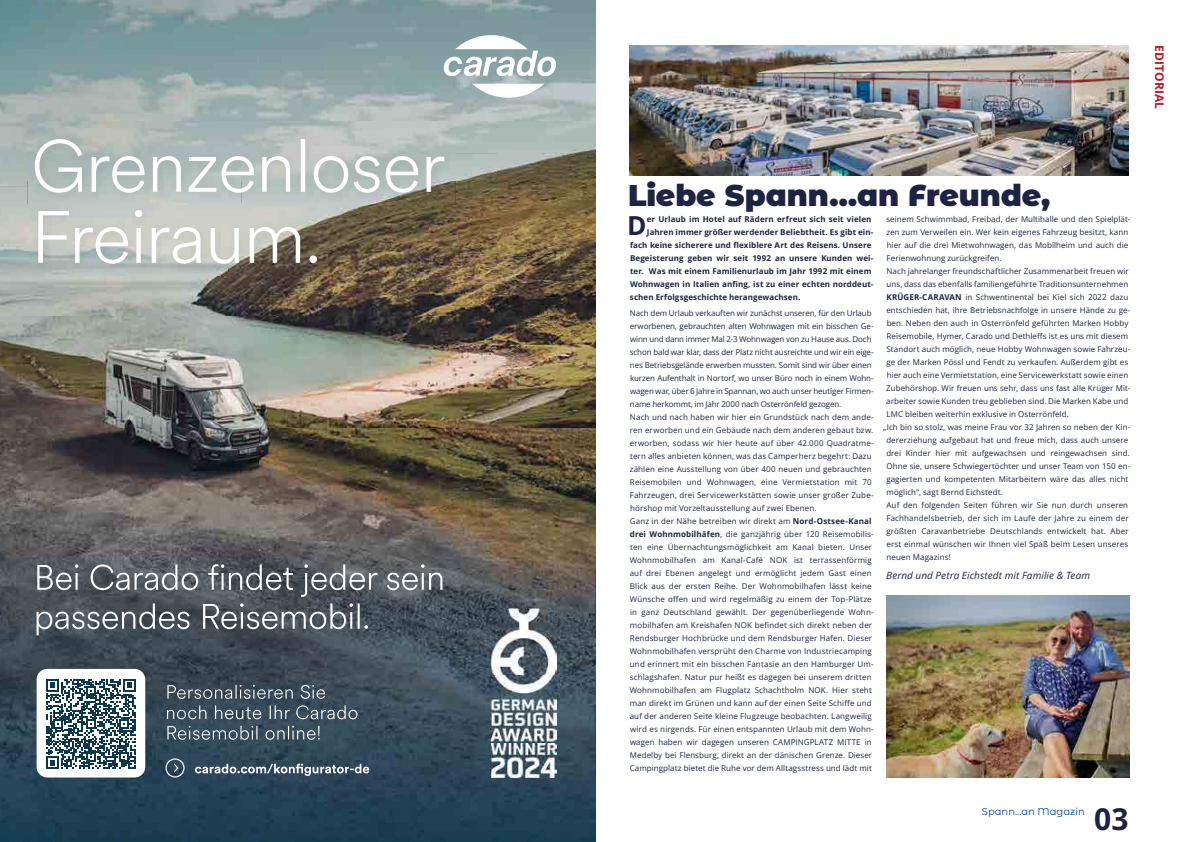
<style>
.page{position:relative;width:1191px;height:842px;background:#fff}
.page>*{position:absolute;margin:0;border:0;box-sizing:border-box;transform-origin:0 0}
.t1{font:900 30px "Montserrat Alternates";color:#1d2443}
.t2{font:700 30px "Open Sans";color:#1d2443}
.t3{font:700 26.2px "Open Sans";color:#1d2443}
.t4{font:700 12px "Open Sans";letter-spacing:.005em;color:#b81820}
.t5{font:italic 10px "Open Sans";letter-spacing:.005em;color:#1d2443}
.t6{font:10px "Montserrat Alternates";color:#00489a}
.t7{font:8px/13px "Open Sans";letter-spacing:.01em;color:#1d2443}
.t8{font:700 8px "Open Sans";letter-spacing:.01em;color:#1d2443}
.s1{font-weight:700}
</style>
<div class="page">
<img style="left:629px;top:45px;width:499px;height:130px">
<img style="left:0;top:316px;width:595px;height:323px">
<img style="left:0;top:639px;width:497px;height:203px">
<img style="left:556px;top:639px;width:39px;height:71px">
<img style="left:532px;top:710px;width:63px;height:132px">
<img style="left:497px;top:777px;width:35px;height:65px">
<img style="left:0;top:0;width:595px;height:121px">
<img style="left:565px;top:121px;width:30px;height:162px">
<img style="left:430px;top:154px;width:136px;height:129px">
<img style="left:327px;top:204px;width:103px;height:112px">
<img style="left:55px;top:275px;width:272px;height:41px">
<img style="left:429px;top:283px;width:166px;height:33px">
<svg style="left:472px;top:84px;width:72px;height:14px"></svg>
<svg style="left:444px;top:35px;width:112px;height:41px"></svg>
<img style="left:491px;top:608px;width:65px;height:169px">
<svg style="left:167px;top:726px;width:153px;height:14px;background:#5d6f7a"></svg>
<svg style="left:167px;top:705px;width:190px;height:14px;background:#5a6976"></svg>
<svg style="left:167px;top:685px;width:158px;height:14px;background:#5e6b74"></svg>
<svg style="left:195px;top:764px;width:174px;height:12px;background:#6b7c8a"></svg>
<div style="left:165px;top:758px;width:19px;height:19px;border:1px solid #fff;border-radius:50%"></div>
<svg style="left:173px;top:762px;width:6px;height:11px"></svg>
<div style="left:37px;top:669px;width:108px;height:108px;background:#fff;border-radius:11px"></div>
<svg style="left:46px;top:679px;width:90px;height:90px"></svg>
<img style="left:31px;top:204px;width:297px;height:71px">
<svg style="left:38px;top:210px;width:279px;height:54px"></svg>
<img style="left:27px;top:132px;width:428px;height:72px">
<svg style="left:35px;top:139px;width:409px;height:54px"></svg>
<svg style="left:37px;top:603px;width:331px;height:32px;background:#656d73"></svg>
<svg style="left:37px;top:564px;width:405px;height:33px;background:#6c7176"></svg>
<img style="left:886px;top:595px;width:243px;height:183px">
<h3 class="t4" style="left:1168px;top:45px;width:65px;rotate:90deg">EDITORIAL</h3>
<h1 class="t1" style="left:628px;top:173px;width:423px">Liebe Spann…an Freunde,</h1>
<h2 class="t3" style="left:627px;top:207px;width:21px">D</h2>
<p class="t8" style="left:647px;top:214px;width:226px">er Urlaub im Hotel auf Rädern erfreut sich seit vielen</p>
<p class="t8" style="left:647px;top:227px;width:228px">Jahren immer größer werdender Beliebtheit. Es gibt ein-</p>
<p class="t8" style="left:630px;top:240px;width:243px">fach keine sicherere und flexiblere Art des Reisens. Unsere</p>
<p class="t8" style="left:630px;top:253px;width:245px">Begeisterung geben wir seit 1992 an unsere Kunden wei-</p>
<p class="t8" style="left:630px;top:266px;width:243px">ter. Was mit einem Familienurlaub im Jahr 1992 mit einem</p>
<p class="t8" style="left:630px;top:279px;width:245px">Wohnwagen in Italien anfing, ist zu einer echten norddeut-</p>
<p class="t8" style="left:630px;top:292px;width:172px">schen Erfolgsgeschichte herangewachsen.</p>
<p class="t7" style="left:629px;top:307px;width:245px">Nach dem Urlaub verkauften wir zunächst unseren, für den Urlaub erworbenen, gebrauchten alten Wohnwagen mit ein bisschen Ge&shy;winn und dann immer Mal 2-3 Wohnwagen von zu Hause aus. Doch schon bald war klar, dass der Platz nicht ausreichte und wir ein eige&shy;nes Betriebsgelände erwerben mussten. Somit sind wir über einen kurzen Aufenthalt in Nortorf, wo unser Büro noch in einem Wohn&shy;wagen war, über 6 Jahre in Spannan, wo auch unser heutiger Firmen&shy;name herkommt, im Jahr 2000 nach Osterrönfeld gezogen.<br>Nach und nach haben wir hier ein Grundstück nach dem ande&shy;ren erworben und ein Gebäude nach dem anderen gebaut bzw. erworben, sodass wir hier heute auf über 42.000 Quadratme&shy;tern alles anbieten können, was das Camperherz begehrt: Dazu zählen eine Ausstellung von über 400 neuen und gebrauchten Reisemobilen und Wohnwagen, eine Vermietstation mit 70<br>Fahrzeugen, drei Servicewerkstätten sowie unser großer Zube&shy;hörshop mit Vorzeltausstellung auf zwei Ebenen.<br>Ganz in der Nähe betreiben wir direkt am <span class="s1">Nord-Ostsee-Kanal drei Wohnmobilhäfen</span>, die ganzjährig über 120 Reisemobilis&shy;ten eine Übernachtungsmöglichkeit am Kanal bieten. Unser Wohnmobilhafen am Kanal-Café NOK ist terrassenförmig auf drei Ebenen angelegt und ermöglicht jedem Gast einen Blick aus der ersten Reihe. Der Wohnmobilhafen lässt keine Wünsche offen und wird regelmäßig zu einem der Top-Plätze in ganz Deutschland gewählt. Der gegenüberliegende Wohn&shy;mobilhafen am Kreishafen NOK befindet sich direkt neben der Rendsburger Hochbrücke und dem Rendsburger Hafen. Dieser Wohnmobilhafen versprüht den Charme von Industriecamping und erinnert mit ein bisschen Fantasie an den Hamburger Um&shy;schlagshafen. Natur pur heißt es dagegen bei unserem dritten Wohnmobilhafen am Flugplatz Schachtholm NOK. Hier steht man direkt im Grünen und kann auf der einen Seite Schiffe und auf der anderen Seite kleine Flugzeuge beobachten. Langweilig wird es nirgends. Für einen entspannten Urlaub mit dem Wohn&shy;wagen haben wir dagegen unseren CAMPINGPLATZ MITTE in Medelby bei Flensburg, direkt an der dänischen Grenze. Dieser Campingplatz bietet die Ruhe vor dem Alltagsstress und lädt mit</p>
<p class="t7" style="left:886px;top:213px;width:245px">seinem Schwimmbad, Freibad, der Multihalle und den Spielplät-</p>
<p class="t7" style="left:886px;top:226px;width:243px">zen zum Verweilen ein. Wer kein eigenes Fahrzeug besitzt, kann</p>
<p class="t7" style="left:886px;top:239px;width:243px">hier auf die drei Mietwohnwagen, das Mobilheim und auch die</p>
<p class="t7" style="left:886px;top:252px;width:117px">Ferienwohnung zurückgreifen.</p>
<p class="t7" style="left:886px;top:265px;width:244px">Nach jahrelanger freundschaftlicher Zusammenarbeit freuen wir</p>
<p class="t7" style="left:886px;top:278px;width:243px">uns, dass das ebenfalls familiengeführte Traditionsunternehmen</p>
<p class="t7" style="left:886px;top:291px;width:243px"><span class="s1">KRÜGER-CARAVAN</span> in Schwentinental bei Kiel sich 2022 dazu</p>
<p class="t7" style="left:886px;top:304px;width:245px">entschieden hat, ihre Betriebsnachfolge in unsere Hände zu ge-</p>
<p class="t7" style="left:886px;top:317px;width:243px">ben. Neben den auch in Osterrönfeld geführten Marken Hobby</p>
<p class="t7" style="left:886px;top:330px;width:243px">Reisemobile, Hymer, Carado und Dethleffs ist es uns mit diesem</p>
<p class="t7" style="left:886px;top:343px;width:245px">Standort auch möglich, neue Hobby Wohnwagen sowie Fahrzeu-</p>
<p class="t7" style="left:886px;top:356px;width:243px">ge der Marken Pössl und Fendt zu verkaufen. Außerdem gibt es</p>
<p class="t7" style="left:886px;top:369px;width:243px">hier auch eine Vermietstation, eine Servicewerkstatt sowie einen</p>
<p class="t7" style="left:886px;top:382px;width:246px">Zubehörshop. Wir freuen uns sehr, dass uns fast alle Krüger Mit-</p>
<p class="t7" style="left:886px;top:395px;width:243px">arbeiter sowie Kunden treu geblieben sind. Die Marken Kabe und</p>
<p class="t7" style="left:886px;top:408px;width:184px">LMC bleiben weiterhin exklusive in Osterrönfeld.</p>
<p class="t7" style="left:883px;top:421px;width:249px">„Ich bin so stolz, was meine Frau vor 32 Jahren so neben der Kin-</p>
<p class="t7" style="left:886px;top:434px;width:243px">dererziehung aufgebaut hat und freue mich, dass auch unsere</p>
<p class="t7" style="left:886px;top:447px;width:245px">drei Kinder hier mit aufgewachsen und reingewachsen sind.</p>
<p class="t7" style="left:886px;top:460px;width:245px">Ohne sie, unsere Schwiegertöchter und unser Team von 150 en-</p>
<p class="t7" style="left:886px;top:473px;width:244px">gagierten und kompetenten Mitarbeitern wäre das alles nicht</p>
<p class="t7" style="left:886px;top:486px;width:118px">möglich“, sagt Bernd Eichstedt.</p>
<p class="t7" style="left:886px;top:499px;width:243px">Auf den folgenden Seiten führen wir Sie nun durch unseren</p>
<p class="t7" style="left:886px;top:512px;width:244px">Fachhandelsbetrieb, der sich im Laufe der Jahre zu einem der</p>
<p class="t7" style="left:886px;top:525px;width:244px">größten Caravanbetriebe Deutschlands entwickelt hat. Aber</p>
<p class="t7" style="left:886px;top:538px;width:243px">erst einmal wünschen wir Ihnen viel Spaß beim Lesen unseres</p>
<p class="t7" style="left:886px;top:551px;width:66px">neuen Magazins!</p>
<p class="t5" style="left:886px;top:568px;width:205px">Bernd und Petra Eichstedt mit Familie &amp; Team</p>
<p class="t6" style="left:982px;top:804px;width:104px">Spann...an Magazin</p>
<h1 class="t2" style="left:1094px;top:797px;width:36px">03</h1>
</div>
